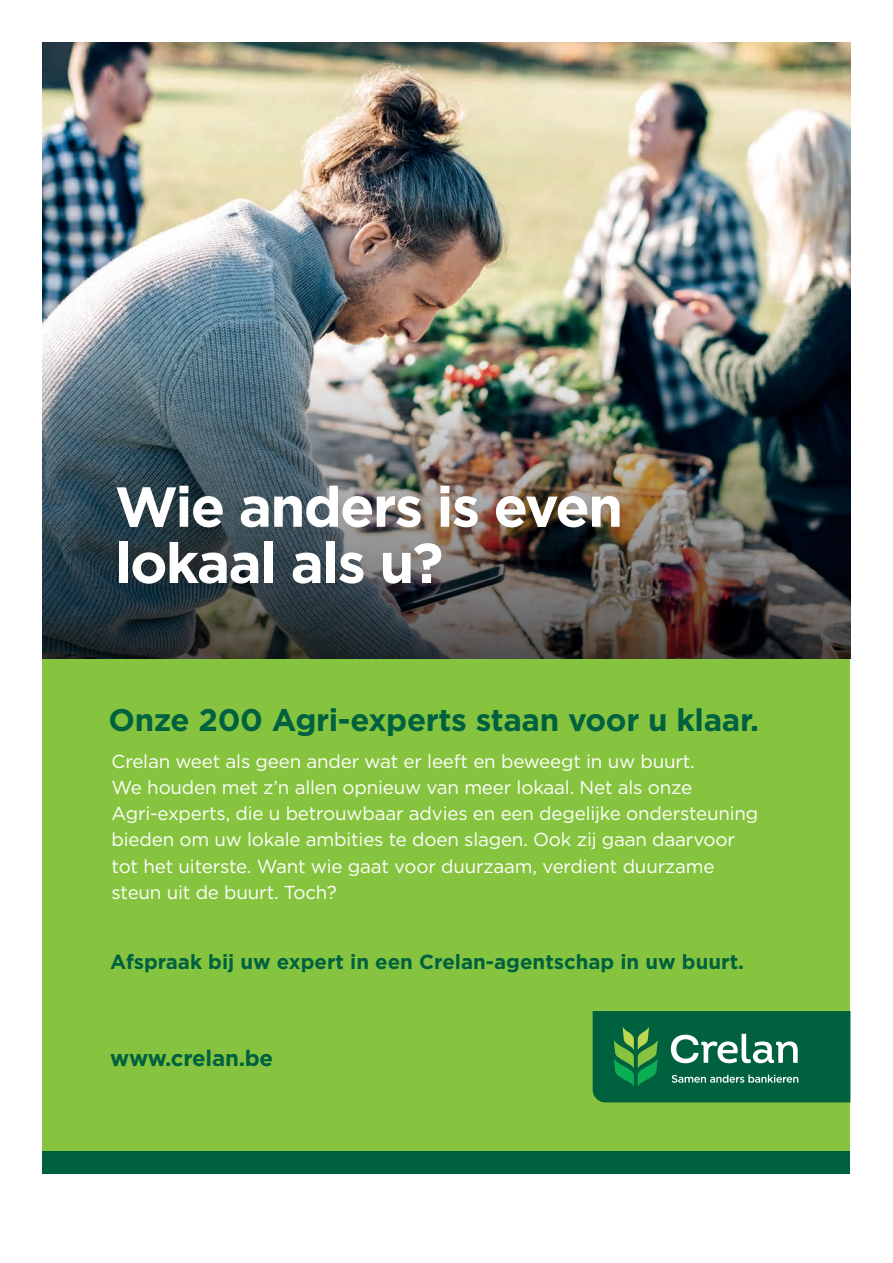
<style>
.page{position:relative;width:893px;height:1263px;background:#fff}
.page>*{position:absolute;margin:0;border:0;box-sizing:border-box;transform-origin:0 0}
.t1{font:700 56.25px/56.2px "Gotham";letter-spacing:-.03em;color:#fff}
.t2{font:700 31.2px "Gotham";letter-spacing:-.01em;color:#00613f}
.t3{font:700 22.35px "Gotham";letter-spacing:-.01em;color:#00613f}
.t4{font:700 20.4px "Gotham";color:#00613f}
.t5{font:18.75px/26.2px "Gotham";letter-spacing:-.01em;color:#fff}
</style>
<div class="page">
<div style="left:43px;top:658px;width:807px;height:493px;background:#86c43f"></div>
<div style="left:43px;top:1151px;width:807px;height:23px;background:#00613f"></div>
<svg style="left:593px;top:1011px;width:257px;height:91px;background:#18724e"></svg>
<img style="left:43px;top:43px;width:807px;height:306px">
<img style="left:43px;top:349px;width:807px;height:309px">
<div style="left:109px;top:478px;width:518px;height:113px;background:#231f20;opacity:.08"></div>
<h1 class="t1" style="left:115px;top:478px;width:510px">Wie anders is even lokaal als u?</h1>
<h2 class="t2" style="left:108px;top:699px;width:652px">Onze 200 Agri-experts staan voor u klaar.</h2>
<p class="t5" style="left:112px;top:747px;width:648px">Crelan weet als geen ander wat er leeft en beweegt in uw buurt.<br>We houden met z’n allen opnieuw van meer lokaal. Net als onze Agri-experts, die u betrouwbaar advies en een degelijke ondersteuning bieden om uw lokale ambities te doen slagen. Ook zij gaan daarvoor tot het uiterste. Want wie gaat voor duurzaam, verdient duurzame steun uit de buurt. Toch?</p>
<p class="t4" style="left:110px;top:948px;width:635px">Afspraak bij uw expert in een Crelan-agentschap in uw buurt.</p>
<p class="t3" style="left:110px;top:1044px;width:164px">www.crelan.be</p>
</div>
